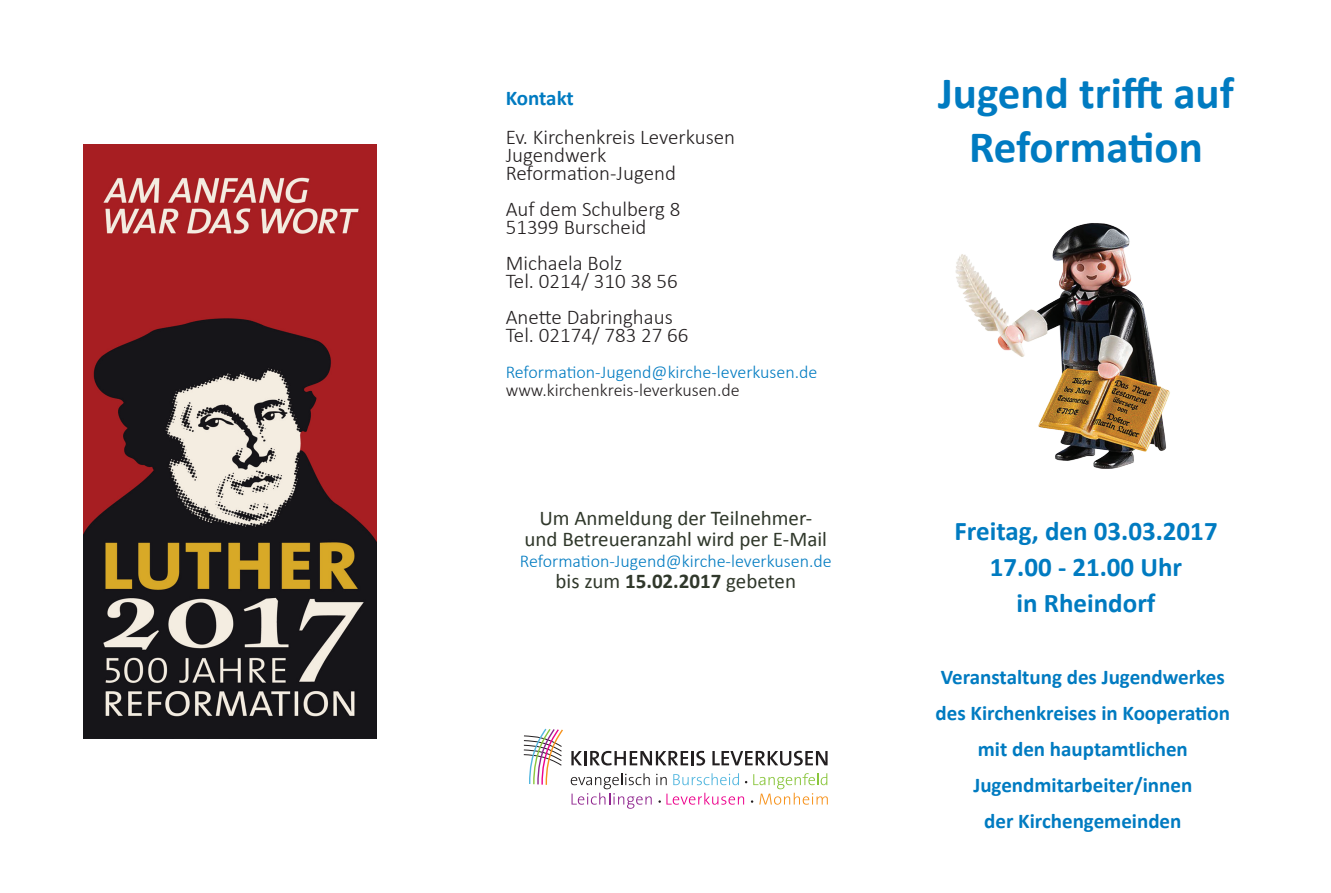
<style>
.page{position:relative;width:1331px;height:893px;background:#fff}
.page>*{position:absolute;margin:0;border:0;box-sizing:border-box;transform-origin:0 0}
.t1{font:700 45px/54px "Calibri";color:#007bc1;text-align:center}
.t2{font:700 27px/36px "Calibri";color:#007bc1;text-align:center}
.t3{font:300 21px/18px "Calibri";color:#231f20}
.t4{font:700 21px/36px "Calibri";color:#007bc1;text-align:center}
.t5{font:21px/21px "Calibri";color:#30382b;text-align:center}
.t6{font:300 18px "Calibri";color:#007bc1}
.t7{font:300 18px "Calibri";color:#231f20}
.s1{font-weight:700}
</style>
<div class="page">
<svg style="left:571px;top:751px;width:117px;height:14px"></svg>
<hr style="left:691px;top:751px;width:3px;height:14px;background:#231f20">
<svg style="left:696px;top:751px;width:9px;height:15px"></svg>
<svg style="left:712px;top:751px;width:115px;height:15px"></svg>
<svg style="left:571px;top:773px;width:257px;height:36px"></svg>
<svg style="left:524px;top:729px;width:39px;height:56px"></svg>
<img style="left:83px;top:144px;width:294px;height:594px">
<img style="left:955px;top:223px;width:215px;height:245px">
<p class="t4" style="left:506px;top:79px;width:70px">Kontakt</p>
<p class="t3" style="left:506px;top:128px;width:231px">Ev. Kirchenkreis Leverkusen<br>Jugendwerk<br>Reformation-Jugend</p>
<p class="t3" style="left:506px;top:200px;width:176px">Auf dem Schulberg 8<br>51399 Burscheid</p>
<p class="t3" style="left:506px;top:254px;width:174px">Michaela Bolz<br>Tel. 0214/ 310 38 56</p>
<p class="t3" style="left:506px;top:308px;width:184px">Anette Dabringhaus<br>Tel. 02174/ 783 27 66</p>
<p class="t6" style="left:506px;top:361px;width:313px">Reformation-Jugend@kirche-leverkusen.de</p>
<p class="t7" style="left:506px;top:379px;width:235px">www.kirchenkreis-leverkusen.de</p>
<p class="t5" style="left:525px;top:507px;width:304px">Um Anmeldung der Teilnehmer&shy;und Betreueranzahl wird per E-Mail</p>
<p class="t6" style="left:520px;top:550px;width:313px">Reformation-Jugend@kirche-leverkusen.de</p>
<p class="t5" style="left:555px;top:570px;width:242px">bis zum <span class="s1">15.02.2017</span> gebeten</p>
<h1 class="t1" style="left:938px;top:65px;width:297px">Jugend trifft auf<br>Reformation</h1>
<p class="t2" style="left:954px;top:512px;width:265px">Freitag, den 03.03.2017<br>17.00 - 21.00 Uhr<br>in Rheindorf</p>
<p class="t4" style="left:935px;top:658px;width:296px">Veranstaltung des Jugendwerkes des Kirchenkreises in Kooperation mit den hauptamtlichen<br>Jugendmitarbeiter/innen<br>der Kirchengemeinden</p>
</div>
